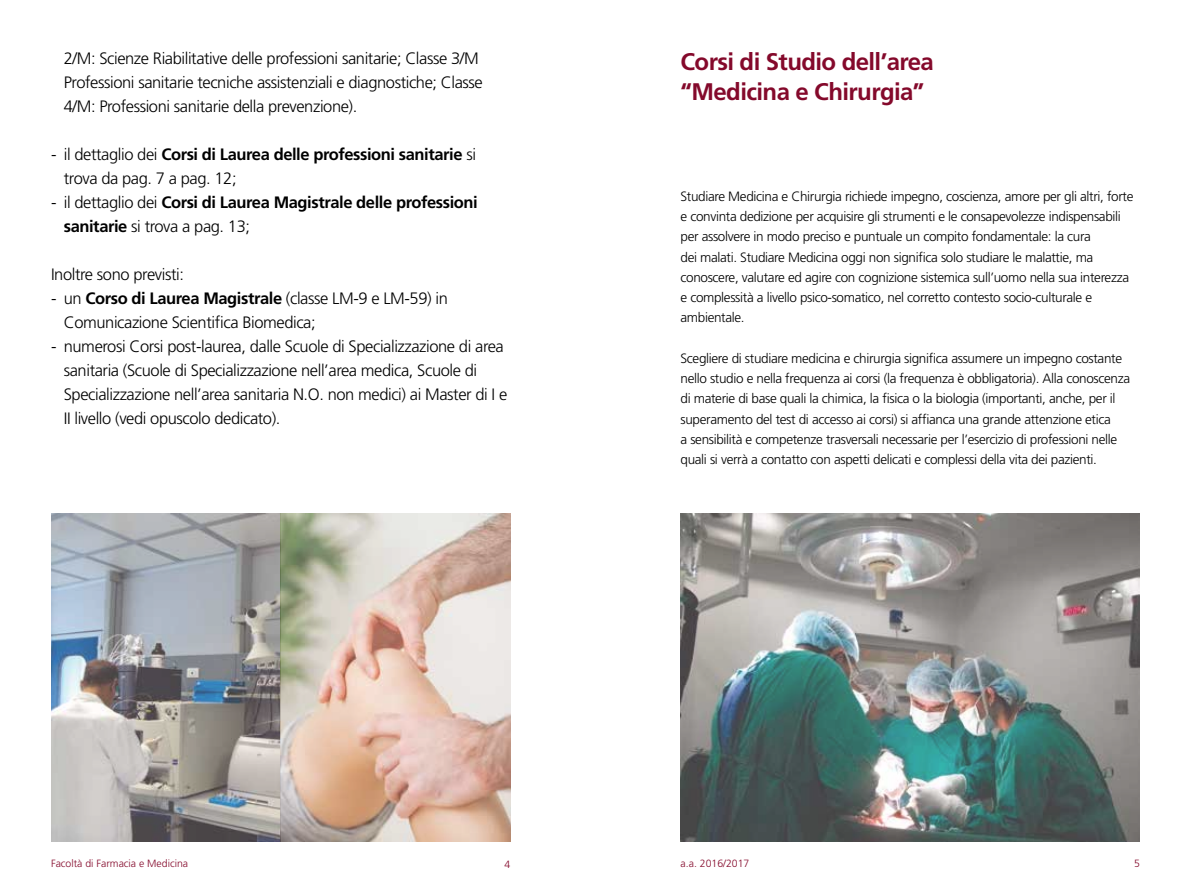
<style>
.page{position:relative;width:1191px;height:893px;background:#fff}
.page>*{position:absolute;margin:0;border:0;box-sizing:border-box;transform-origin:0 0}
.t1{font:700 24px/30px "Frutiger";letter-spacing:-.025em;color:#84092b}
.t2{font:300 16.5px/24px "Frutiger";letter-spacing:-.025em;color:#000}
.t3{font:700 16.5px/24px "Frutiger";letter-spacing:-.025em;color:#000}
.t4{font:300 13.5px/20.2px "Frutiger";letter-spacing:-.025em;color:#000}
.t5{font:300 10.5px "Frutiger";color:#84092b}
.s1{font-weight:300}
.s2{font-weight:700}
</style>
<div class="page">
<img style="left:51px;top:514px;width:459px;height:328px">
<img style="left:680px;top:514px;width:460px;height:328px">
<p class="t2" style="left:64px;top:46px;width:420px">2/M: Scienze Riabilitative delle professioni sanitarie; Classe 3/M<br>Professioni sanitarie tecniche assistenziali e diagnostiche; Classe<br>4/M: Professioni sanitarie della prevenzione).</p>
<p class="t3" style="left:64px;top:142px;width:414px;text-indent:-13px"><span class="s1">- il dettaglio dei</span> Corsi di Laurea delle professioni sanitarie <span class="s1">si trova da pag. 7 a pag. 12;</span></p>
<p class="t3" style="left:64px;top:190px;width:415px;text-indent:-13px"><span class="s1">- il dettaglio dei</span> Corsi di Laurea Magistrale delle professioni sanitarie <span class="s1">si trova a pag. 13;</span></p>
<p class="t2" style="left:51px;top:262px;width:134px">Inoltre sono previsti:</p>
<p class="t2" style="left:64px;top:286px;width:386px;text-indent:-13px">- un <span class="s2">Corso di Laurea Magistrale</span> (classe LM-9 e LM-59) in<br>Comunicazione Scientifica Biomedica;</p>
<p class="t2" style="left:64px;top:334px;width:445px;text-indent:-13px">- numerosi Corsi post-laurea, dalle Scuole di Specializzazione di area sanitaria (Scuole di Specializzazione nell’area medica, Scuole di Specializzazione nell’area sanitaria N.O. non medici) ai Master di I e II livello (vedi opuscolo dedicato).</p>
<h1 class="t1" style="left:680px;top:46px;width:255px">Corsi di Studio dell’area “Medicina e Chirurgia”</h1>
<p class="t4" style="left:680px;top:186px;width:454px">Studiare Medicina e Chirurgia richiede impegno, coscienza, amore per gli altri, forte e convinta dedizione per acquisire gli strumenti e le consapevolezze indispensabili per assolvere in modo preciso e puntuale un compito fondamentale: la cura<br>dei malati. Studiare Medicina oggi non significa solo studiare le malattie, ma conoscere, valutare ed agire con cognizione sistemica sull’uomo nella sua interezza e complessità a livello psico-somatico, nel corretto contesto socio-culturale e ambientale.</p>
<p class="t4" style="left:680px;top:348px;width:451px">Scegliere di studiare medicina e chirurgia significa assumere un impegno costante nello studio e nella frequenza ai corsi (la frequenza è obbligatoria). Alla conoscenza di materie di base quali la chimica, la fisica o la biologia (importanti, anche, per il superamento del test di accesso ai corsi) si affianca una grande attenzione etica<br>a sensibilità e competenze trasversali necessarie per l’esercizio di professioni nelle quali si verrà a contatto con aspetti delicati e complessi della vita dei pazienti.</p>
<p class="t5" style="left:51px;top:858px;width:139px">Facoltà di Farmacia e Medicina</p>
<p class="t5" style="left:504px;top:859px;width:7px">4</p>
<p class="t5" style="left:680px;top:858px;width:70px">a.a. 2016/2017</p>
<p class="t5" style="left:1134px;top:858px;width:7px">5</p>
</div>
